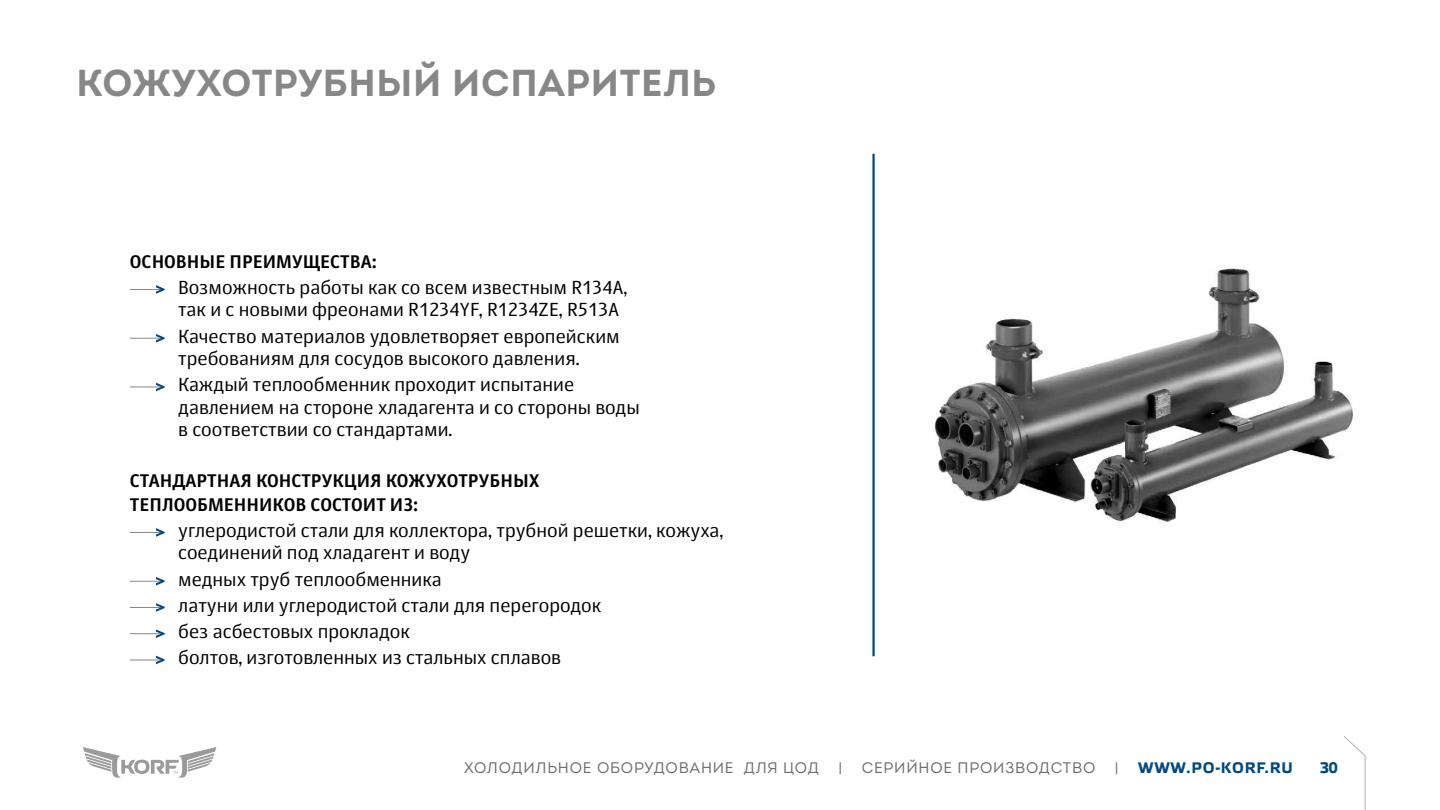
<style>
.page{position:relative;width:1440px;height:810px;background:#fff}
.page>*{position:absolute;margin:0;border:0;box-sizing:border-box;transform-origin:0 0}
.t1{font:700 37.5px "Intro";letter-spacing:.02em;color:#868786}
.t2{font:18.75px/22.5px "Story";color:#000}
.t3{font:700 18px/24px "Story";color:#000}
.t4{font:15.3px "Intro";letter-spacing:.05em;color:#6e6e6e}
.t5{font:700 15.3px "Etelka Text Pro";letter-spacing:.05em;color:#004982}
</style>
<div class="page">
<svg style="left:1344px;top:736px;width:22px;height:74px"></svg>
<svg style="left:83px;top:747px;width:133px;height:31px"></svg>
<hr style="left:872px;top:154px;width:3px;height:502px;background:#004982">
<img style="left:934px;top:268px;width:419px;height:254px">
<hr style="left:130px;top:289px;width:34px;height:1px;background:#868786">
<svg style="left:156px;top:285px;width:9px;height:9px"></svg>
<hr style="left:130px;top:338px;width:34px;height:1px;background:#868786">
<svg style="left:156px;top:334px;width:9px;height:9px"></svg>
<hr style="left:130px;top:387px;width:34px;height:1px;background:#868786">
<svg style="left:156px;top:383px;width:9px;height:8px"></svg>
<hr style="left:130px;top:532px;width:34px;height:1px;background:#868786">
<svg style="left:156px;top:528px;width:9px;height:9px"></svg>
<hr style="left:130px;top:581px;width:34px;height:1px;background:#868786">
<svg style="left:156px;top:577px;width:9px;height:9px"></svg>
<hr style="left:130px;top:607px;width:34px;height:1px;background:#868786">
<svg style="left:156px;top:603px;width:9px;height:9px"></svg>
<hr style="left:130px;top:633px;width:34px;height:1px;background:#868786">
<svg style="left:156px;top:629px;width:9px;height:9px"></svg>
<hr style="left:130px;top:660px;width:34px;height:1px;background:#868786">
<svg style="left:156px;top:656px;width:9px;height:8px"></svg>
<h1 class="t1" style="left:76px;top:59px;width:641px">КОЖУХОТРУБНЫЙ ИСПАРИТЕЛЬ</h1>
<p class="t3" style="left:130px;top:249px;width:248px">ОСНОВНЫЕ ПРЕИМУЩЕСТВА:</p>
<p class="t2" style="left:178px;top:276px;width:451px">Возможность работы как со всем известным R134A, так и с новыми фреонами R1234YF, R1234ZE, R513A</p>
<p class="t2" style="left:178px;top:325px;width:443px">Качество материалов удовлетворяет европейским требованиям для сосудов высокого давления.</p>
<p class="t2" style="left:178px;top:374px;width:463px">Каждый теплообменник проходит испытание давлением на стороне хладагента и со стороны воды в соответствии со стандартами.</p>
<p class="t3" style="left:130px;top:468px;width:411px">СТАНДАРТНАЯ КОНСТРУКЦИЯ КОЖУХОТРУБНЫХ<br>ТЕПЛООБМЕННИКОВ СОСТОИТ ИЗ:</p>
<p class="t2" style="left:178px;top:519px;width:547px">углеродистой стали для коллектора, трубной решетки, кожуха, соединений под хладагент и воду</p>
<p class="t2" style="left:178px;top:566px;width:425px;line-height:26.2px">медных труб теплообменника<br>латуни или углеродистой стали для перегородок без асбестовых прокладок<br>болтов, изготовленных из стальных сплавов</p>
<p class="t4" style="left:464px;top:758px;width:356px">ХОЛОДИЛЬНОЕ ОБОРУДОВАНИЕ ДЛЯ ЦОД</p>
<p class="t4" style="left:838px;top:758px;width:5px">|</p>
<p class="t4" style="left:862px;top:758px;width:235px">СЕРИЙНОЕ ПРОИЗВОДСТВО</p>
<p class="t4" style="left:1115px;top:758px;width:5px">|</p>
<p class="t5" style="left:1138px;top:759px;width:156px">WWW.PO-KORF.RU</p>
<p class="t5" style="left:1320px;top:759px;width:20px">30</p>
</div>
